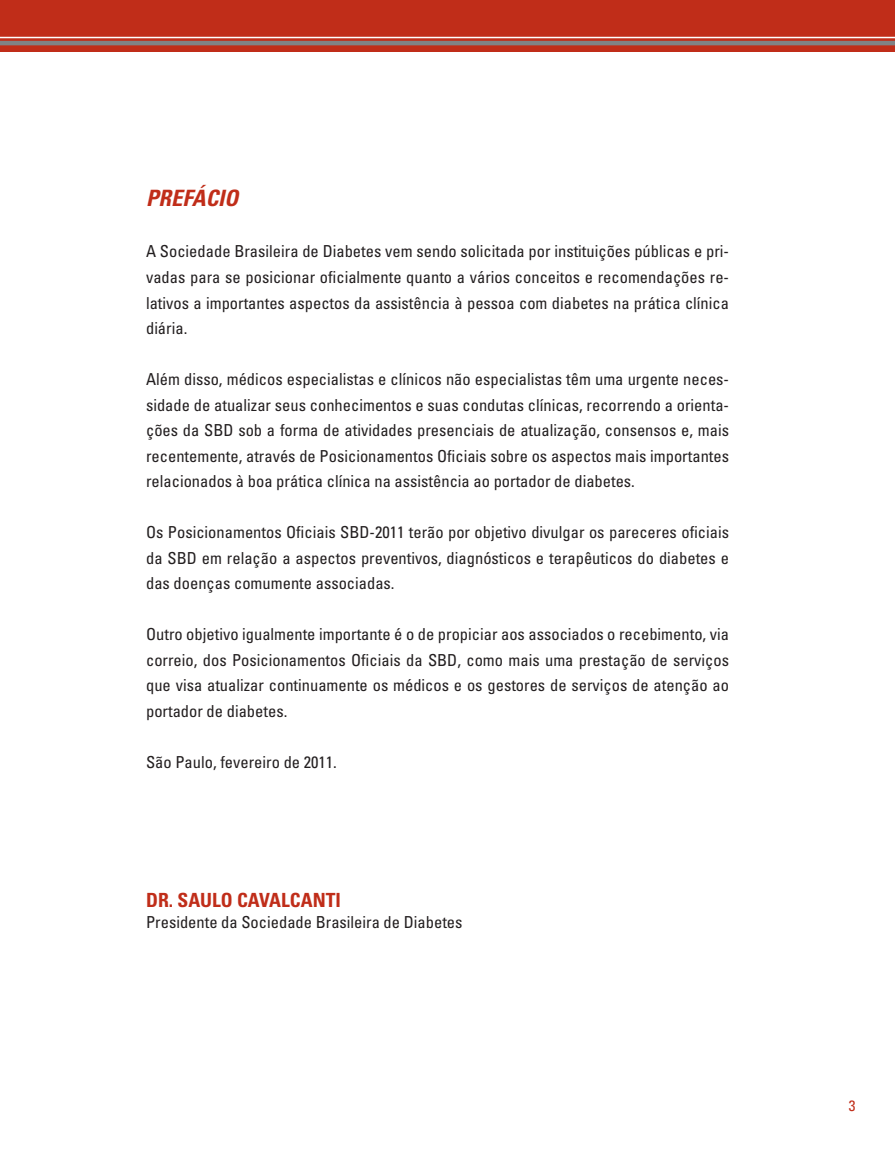
<style>
.page{position:relative;width:895px;height:1149px;background:#fff}
.page>*{position:absolute;margin:0;border:0;box-sizing:border-box;transform-origin:0 0}
.t1{font:italic 700 condensed 22.5px "Univers LT Std";color:#c02d19}
.t2{font:700 condensed 19.5px "Univers LT Std";color:#c02d19}
.t3{font:condensed 16.5px/25.5px "Univers LT Std";color:#231f20;text-align:justify}
.t4{font:condensed 15px "Univers LT Std";color:#c02d19}
</style>
<div class="page">
<hr style="left:0;top:0;width:1px;height:51px;background:#c02d19">
<div style="left:1px;top:0;width:893px;height:51px;background:#c02d19"></div>
<hr style="left:1px;top:41px;width:893px;height:4px;background:#808285">
<hr style="left:1px;top:37px;width:893px;height:1px;background:#fff">
<h1 class="t1" style="left:146px;top:189px;width:94px">PREFÁCIO</h1>
<p class="t3" style="left:146px;top:240px;width:584px">A Sociedade Brasileira de Diabetes vem sendo solicitada por instituições públicas e pri&shy;vadas para se posicionar oficialmente quanto a vários conceitos e recomendações re&shy;lativos a importantes aspectos da assistência à pessoa com diabetes na prática clínica diária.</p>
<p class="t3" style="left:146px;top:367px;width:584px">Além disso, médicos especialistas e clínicos não especialistas têm uma urgente neces&shy;sidade de atualizar seus conhecimentos e suas condutas clínicas, recorrendo a orienta&shy;ções da SBD sob a forma de atividades presenciais de atualização, consensos e, mais recentemente, através de Posicionamentos Oficiais sobre os aspectos mais importantes relacionados à boa prática clínica na assistência ao portador de diabetes.</p>
<p class="t3" style="left:146px;top:520px;width:584px">Os Posicionamentos Oficiais SBD-2011 terão por objetivo divulgar os pareceres oficiais da SBD em relação a aspectos preventivos, diagnósticos e terapêuticos do diabetes e das doenças comumente associadas.</p>
<p class="t3" style="left:146px;top:622px;width:584px">Outro objetivo igualmente importante é o de propiciar aos associados o recebimento, via correio, dos Posicionamentos Oficiais da SBD, como mais uma prestação de serviços que visa atualizar continuamente os médicos e os gestores de serviços de atenção ao portador de diabetes.</p>
<p class="t3" style="left:146px;top:750px;width:192px">São Paulo, fevereiro de 2011.</p>
<p class="t2" style="left:146px;top:891px;width:196px">DR. SAULO CAVALCANTI</p>
<p class="t3" style="left:146px;top:910px;width:318px">Presidente da Sociedade Brasileira de Diabetes</p>
<p class="t4" style="left:848px;top:1099px;width:8px">3</p>
</div>
